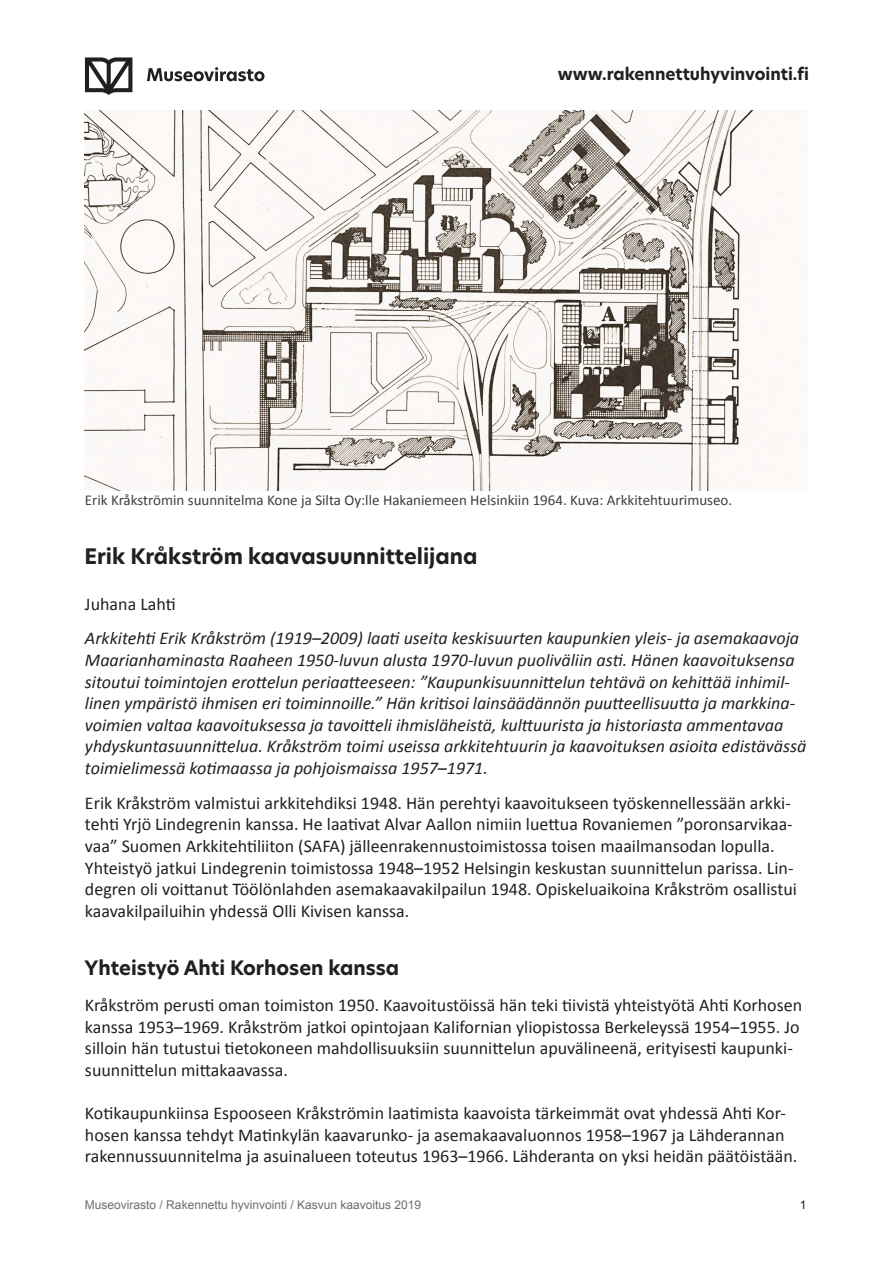
<style>
.page{position:relative;width:893px;height:1263px;background:#fff}
.page>*{position:absolute;margin:0;border:0;box-sizing:border-box;transform-origin:0 0}
.t1{font:700 21px "Hero New";color:#231f20}
.t2{font:700 19.5px "Hero New";color:#231f20}
.leipis{font:18px/21.6px "Calibri";color:#231f20}
.ingressi{font:italic 18px/21.6px "Calibri";color:#231f20}
.t3{font:700 16.5px "Hero New";color:#231f20}
.kuvateksti{font:15px "Calibri";color:#3e3e3f}
.Paragraph_Style_1{font:12px "Arial";color:#6c6d70}
.t4{font:12px "Arial";color:#231f20}
</style>
<div class="page">
<svg style="left:147px;top:67px;width:117px;height:14px"></svg>
<svg style="left:85px;top:57px;width:47px;height:38px"></svg>
<img style="left:84px;top:111px;width:724px;height:379px">
<p class="t3" style="left:558px;top:63px;width:253px">www.rakennettuhyvinvointi.fi</p>
<p class="kuvateksti" style="left:85px;top:490px;width:649px">Erik Kråkströmin suunnitelma Kone ja Silta Oy:lle Hakaniemeen Helsinkiin 1964. Kuva: Arkkitehtuurimuseo.</p>
<p class="t1" style="left:84px;top:542px;width:394px">Erik Kråkström kaavasuunnittelijana</p>
<p class="leipis" style="left:85px;top:592px;width:92px">Juhana Lahti</p>
<p class="ingressi" style="left:85px;top:627px;width:723px">Arkkitehti Erik Kråkström (1919–2009) laati useita keskisuurten kaupunkien yleis- ja asemakaavoja Maarianhaminasta Raaheen 1950-luvun alusta 1970-luvun puoliväliin asti. Hänen kaavoituksensa sitoutui toimintojen erottelun periaatteeseen: ”Kaupunkisuunnittelun tehtävä on kehittää inhimil&shy;linen ympäristö ihmisen eri toiminnoille.” Hän kritisoi lainsäädännön puutteellisuutta ja markkina&shy;voimien valtaa kaavoituksessa ja tavoitteli ihmisläheistä, kulttuurista ja historiasta ammentavaa yhdyskuntasuunnittelua. Kråkström toimi useissa arkkitehtuurin ja kaavoituksen asioita edistävässä toimielimessä kotimaassa ja pohjoismaissa 1957–1971.</p>
<p class="leipis" style="left:85px;top:791px;width:714px">Erik Kråkström valmistui arkkitehdiksi 1948. Hän perehtyi kaavoitukseen työskennellessään arkki&shy;tehti Yrjö Lindegrenin kanssa. He laativat Alvar Aallon nimiin luettua Rovaniemen ”poronsarvikaa&shy;vaa” Suomen Arkkitehtiliiton (SAFA) jälleenrakennustoimistossa toisen maailmansodan lopulla.<br>Yhteistyö jatkui Lindegrenin toimistossa 1948–1952 Helsingin keskustan suunnittelun parissa. Lin&shy;degren oli voittanut Töölönlahden asemakaavakilpailun 1948. Opiskeluaikoina Kråkström osallistui kaavakilpailuihin yhdessä Olli Kivisen kanssa.</p>
<p class="t2" style="left:85px;top:954px;width:316px">Yhteistyö Ahti Korhosen kanssa</p>
<p class="leipis" style="left:85px;top:994px;width:719px">Kråkström perusti oman toimiston 1950. Kaavoitustöissä hän teki tiivistä yhteistyötä Ahti Korhosen kanssa 1953–1969. Kråkström jatkoi opintojaan Kalifornian yliopistossa Berkeleyssä 1954–1955. Jo silloin hän tutustui tietokoneen mahdollisuuksiin suunnittelun apuvälineenä, erityisesti kaupunki&shy;suunnittelun mittakaavassa.</p>
<p class="leipis" style="left:85px;top:1102px;width:714px">Kotikaupunkiinsa Espooseen Kråkströmin laatimista kaavoista tärkeimmät ovat yhdessä Ahti Kor&shy;hosen kanssa tehdyt Matinkylän kaavarunko- ja asemakaavaluonnos 1958–1967 ja Lähderannan rakennussuunnitelma ja asuinalueen toteutus 1963–1966. Lähderanta on yksi heidän päätöistään.</p>
<p class="Paragraph_Style_1" style="left:85px;top:1197px;width:338px">Museovirasto / Rakennettu hyvinvointi / Kasvun kaavoitus 2019</p>
<p class="t4" style="left:800px;top:1197px;width:8px">1</p>
</div>
